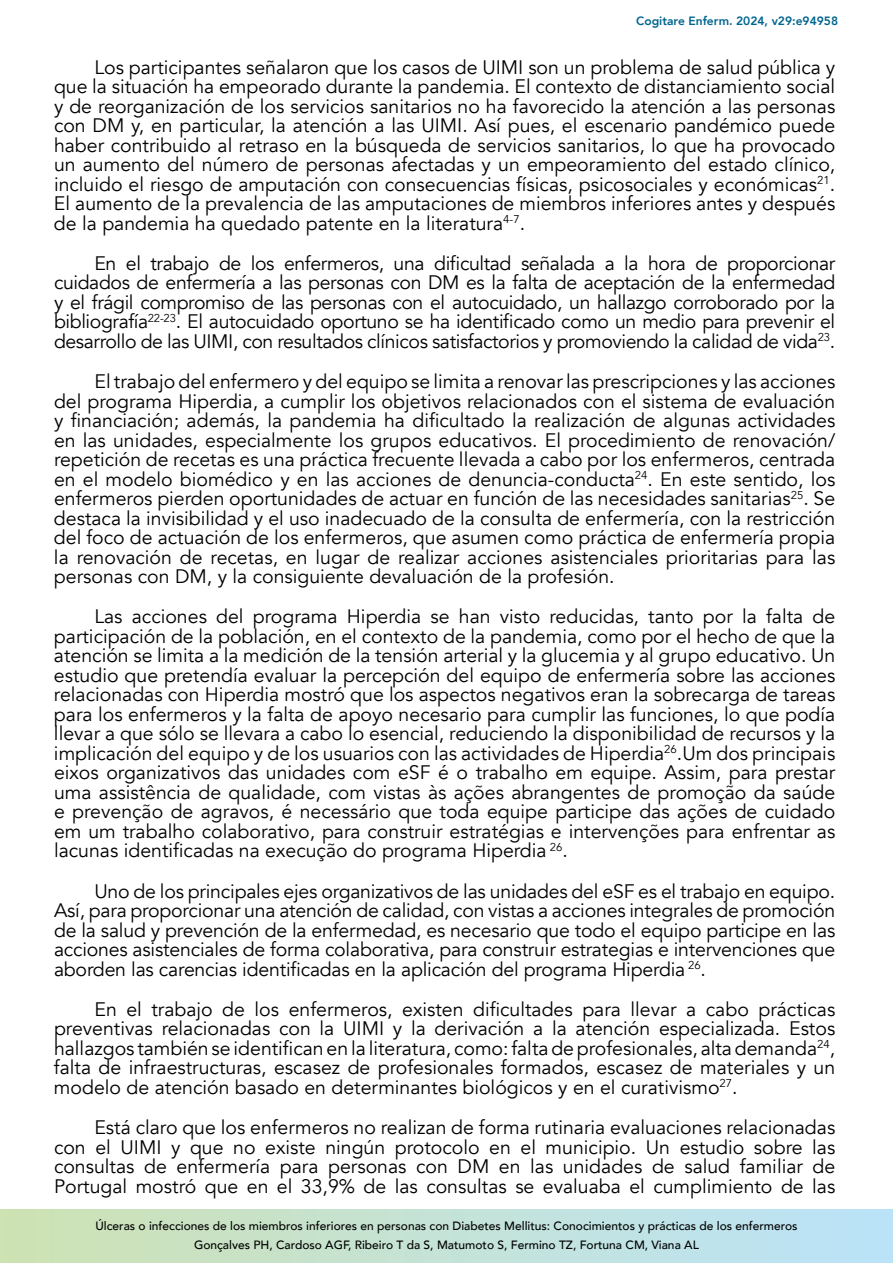
<style>
.page{position:relative;width:893px;height:1263px;background:#fff}
.page>*{position:absolute;margin:0;border:0;box-sizing:border-box;transform-origin:0 0}
.t1{font:19.5px/19.5px "Avenir";color:#000;text-align:justify}
.t2{font:500 12px/18.6px "Avenir";color:#000;text-align:center}
.t3{font:800 12px "Avenir";color:#00658f}
</style>
<div class="page">
<svg style="left:0;top:1209px;width:893px;height:54px"></svg>
<p class="t3" style="left:636px;top:12px;width:203px">Cogitare Enferm. 2024, v29:e94958</p>
<p class="t1" style="left:54px;top:57px;width:783px;text-indent:40px">Los participantes señalaron que los casos de UIMI son un problema de salud pública y que la situación ha empeorado durante la pandemia. El contexto de distanciamiento social y de reorganización de los servicios sanitarios no ha favorecido la atención a las personas con DM y, en particular, la atención a las UIMI. Así pues, el escenario pandémico puede haber contribuido al retraso en la búsqueda de servicios sanitarios, lo que ha provocado un aumento del número de personas afectadas y un empeoramiento del estado clínico, incluido el riesgo de amputación con consecuencias físicas, psicosociales y económicas<sup>21</sup>.<br>El aumento de la prevalencia de las amputaciones de miembros inferiores antes y después de la pandemia ha quedado patente en la literatura<sup>4-7</sup>.</p>
<p class="t1" style="left:54px;top:254px;width:783px;text-indent:40px">En el trabajo de los enfermeros, una dificultad señalada a la hora de proporcionar cuidados de enfermería a las personas con DM es la falta de aceptación de la enfermedad y el frágil compromiso de las personas con el autocuidado, un hallazgo corroborado por la bibliografía<sup>22-23</sup>. El autocuidado oportuno se ha identificado como un medio para prevenir el desarrollo de las UIMI, con resultados clínicos satisfactorios y promoviendo la calidad de vida<sup>23</sup>.</p>
<p class="t1" style="left:54px;top:372px;width:783px;text-indent:40px">El trabajo del enfermero y del equipo se limita a renovar las prescripciones y las acciones del programa Hiperdia, a cumplir los objetivos relacionados con el sistema de evaluación y financiación; además, la pandemia ha dificultado la realización de algunas actividades en las unidades, especialmente los grupos educativos. El procedimiento de renovación/ repetición de recetas es una práctica frecuente llevada a cabo por los enfermeros, centrada en el modelo biomédico y en las acciones de denuncia-conducta<sup>24</sup>. En este sentido, los enfermeros pierden oportunidades de actuar en función de las necesidades sanitarias<sup>25</sup>. Se destaca la invisibilidad y el uso inadecuado de la consulta de enfermería, con la restricción del foco de actuación de los enfermeros, que asumen como práctica de enfermería propia la renovación de recetas, en lugar de realizar acciones asistenciales prioritarias para las personas con DM, y la consiguiente devaluación de la profesión.</p>
<p class="t1" style="left:54px;top:607px;width:783px;text-indent:40px">Las acciones del programa Hiperdia se han visto reducidas, tanto por la falta de participación de la población, en el contexto de la pandemia, como por el hecho de que la atención se limita a la medición de la tensión arterial y la glucemia y al grupo educativo. Un estudio que pretendía evaluar la percepción del equipo de enfermería sobre las acciones relacionadas con Hiperdia mostró que los aspectos negativos eran la sobrecarga de tareas para los enfermeros y la falta de apoyo necesario para cumplir las funciones, lo que podía llevar a que sólo se llevara a cabo lo esencial, reduciendo la disponibilidad de recursos y la implicación del equipo y de los usuarios con las actividades de Hiperdia<sup>26</sup>.Um dos principais eixos organizativos das unidades com eSF é o trabalho em equipe. Assim, para prestar uma assistência de qualidade, com vistas às ações abrangentes de promoção da saúde e prevenção de agravos, é necessário que toda equipe participe das ações de cuidado em um trabalho colaborativo, para construir estratégias e intervenções para enfrentar as lacunas identificadas na execução do programa Hiperdia <sup>26</sup>.</p>
<p class="t1" style="left:54px;top:881px;width:783px;text-indent:40px">Uno de los principales ejes organizativos de las unidades del eSF es el trabajo en equipo.<br>Así, para proporcionar una atención de calidad, con vistas a acciones integrales de promoción de la salud y prevención de la enfermedad, es necesario que todo el equipo participe en las acciones asistenciales de forma colaborativa, para construir estrategias e intervenciones que aborden las carencias identificadas en la aplicación del programa Hiperdia <sup>26</sup>.</p>
<p class="t1" style="left:54px;top:1000px;width:783px;text-indent:40px">En el trabajo de los enfermeros, existen dificultades para llevar a cabo prácticas preventivas relacionadas con la UIMI y la derivación a la atención especializada. Estos hallazgos también se identifican en la literatura, como: falta de profesionales, alta demanda<sup>24</sup>, falta de infraestructuras, escasez de profesionales formados, escasez de materiales y un modelo de atención basado en determinantes biológicos y en el curativismo<sup>27</sup>.</p>
<p class="t1" style="left:54px;top:1118px;width:783px;text-indent:40px">Está claro que los enfermeros no realizan de forma rutinaria evaluaciones relacionadas con el UIMI y que no existe ningún protocolo en el municipio. Un estudio sobre las consultas de enfermería para personas con DM en las unidades de salud familiar de Portugal mostró que en el 33,9% de las consultas se evaluaba el cumplimiento de las</p>
<p class="t2" style="left:95px;top:1216px;width:703px">Úlceras o infecciones de los miembros inferiores en personas con Diabetes Mellitus: Conocimientos y prácticas de los enfermeros<br>Gonçalves PH, Cardoso AGF, Ribeiro T da S, Matumoto S, Fermino TZ, Fortuna CM, Viana AL</p>
</div>
